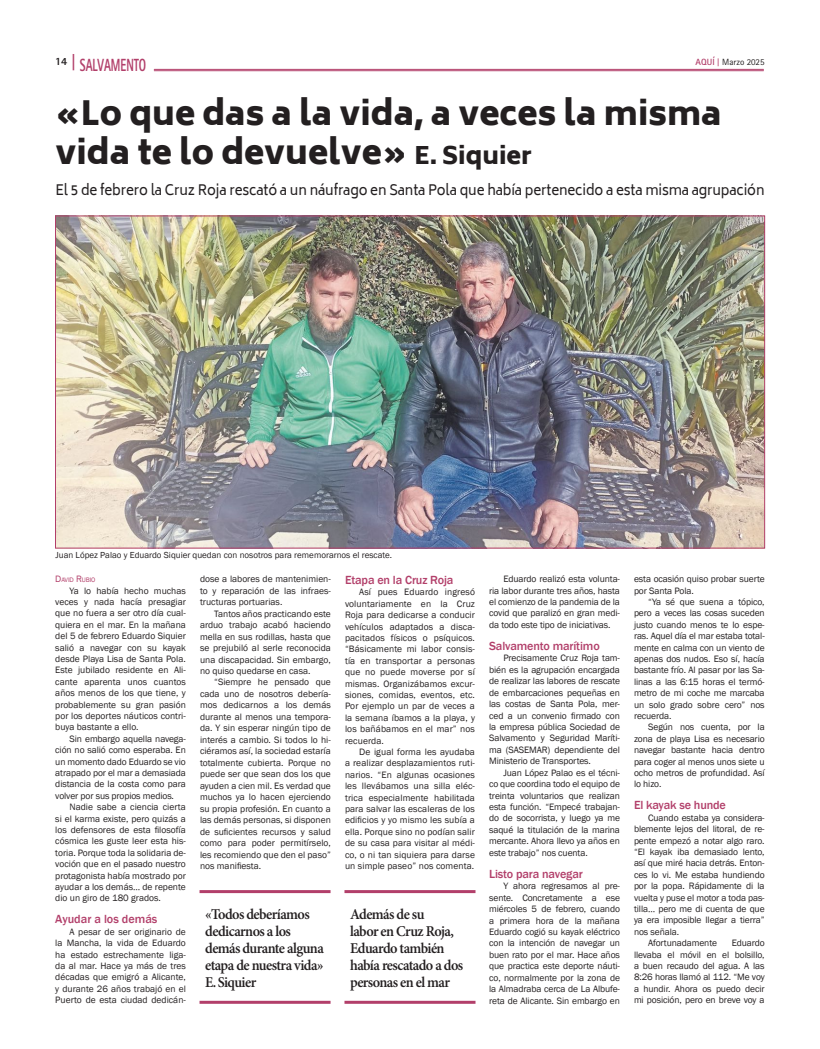
<style>
.page{position:relative;width:820px;height:1049px;background:#fff}
.page>*{position:absolute;margin:0;border:0;box-sizing:border-box;transform-origin:0 0}
.t1{font:900 33px/39.6px "Biryani";color:#231f20}
.t2{font:800 17.6px "Rotis Sans Serif Std";color:#b23f6a;scale:.64 1}
.t3{font:600 15px/17px "Minion Pro";letter-spacing:-.04em;color:#231f20;scale:.95 1}
.t4{font:14px "Biryani";letter-spacing:-.01em;color:#231f20;scale:.96 1}
.t5{font:500 12.1px "Franklin Gothic";letter-spacing:-.01em;color:#b23f6a}
.t6{font:800 11px "Rotis Sans Serif Std";color:#231f20}
.t7{font:9.5px/11.4px "Franklin Gothic";letter-spacing:-.01em;color:#231f20;text-align:justify}
.t8{font:9px "Franklin Gothic";color:#231f20}
.t9{font:9px "Rotis Sans Serif Std";color:#231f20}
.t10{font:6.7px "Franklin Gothic";letter-spacing:-.015em;color:#b23f6a}
.s1{font-size:18.2px}
.s2{font-weight:700;color:#b23f6a}
.s3{font-family:"Rotis Serif Std";font-weight:700;color:#b23f6a}
.s4{font-size:24px}
.s5{font-size:9.5px}
</style>
<div class="page">
<img style="left:57px;top:217px;width:705px;height:330px">
<hr style="left:199px;top:890px;width:131px;height:3px;background:#b23f6a">
<hr style="left:199px;top:1001px;width:131px;height:3px;background:#b23f6a">
<hr style="left:344px;top:890px;width:131px;height:3px;background:#b23f6a">
<hr style="left:344px;top:1001px;width:131px;height:3px;background:#b23f6a">
<hr style="left:154px;top:69px;width:609px;height:1px;background:#b23f6a">
<hr style="left:154px;top:71px;width:609px;height:1px;background:#b23f6a">
<h2 class="t2" style="left:72px;top:54px;width:118px"><span class="s1">|</span> SALVAMENTO</h2>
<p class="t6" style="left:55px;top:54px;width:14px">14</p>
<p class="t9" style="left:695px;top:57px;width:70px"><span class="s2">AQUÍ</span> <span class="s3">|</span> Marzo 2025</p>
<h1 class="t1" style="left:55px;top:93px;width:667px">«Lo que das a la vida, a veces la misma vida te lo devuelve» <span class="s4">E. Siquier</span></h1>
<h3 class="t4" style="left:55px;top:182px;width:739px">El 5 de febrero la Cruz Roja rescató a un náufrago en Santa Pola que había pertenecido a esta misma agrupación</h3>
<p class="t8" style="left:55px;top:550px;width:338px">Juan López Palao y Eduardo Siquier quedan con nosotros para rememorarnos el rescate.</p>
<p class="t7" style="left:200px;top:573px;width:132px">dose a labores de mantenimien&shy;to y reparación de las infraes&shy;tructuras portuarias.</p>
<p class="t7" style="left:200px;top:608px;width:132px;text-indent:14px">Tantos años practicando este arduo trabajo acabó haciendo mella en sus rodillas, hasta que se prejubiló al serle reconocida una discapacidad. Sin embargo, no quiso quedarse en casa.</p>
<p class="t7" style="left:200px;top:677px;width:132px;text-indent:14px">“Siempre he pensado que cada uno de nosotros debería&shy;mos dedicarnos a los demás durante al menos una tempora&shy;da. Y sin esperar ningún tipo de interés a cambio. Si todos lo hi&shy;ciéramos así, la sociedad estaría totalmente cubierta. Porque no puede ser que sean dos los que ayuden a cien mil. Es verdad que muchos ya lo hacen ejerciendo su propia profesión. En cuanto a las demás personas, si disponen de suficientes recursos y salud como para poder permitírselo, les recomiendo que den el paso” nos manifiesta.</p>
<p class="t5" style="left:345px;top:572px;width:110px">Etapa en la Cruz Roja</p>
<p class="t7" style="left:345px;top:587px;width:131px;text-indent:14px">Así pues Eduardo ingresó voluntariamente en la Cruz Roja para dedicarse a conducir vehículos adaptados a disca&shy;pacitados físicos o psíquicos. “Básicamente mi labor consis&shy;tía en transportar a personas que no puede moverse por sí mismas. Organizábamos excur&shy;siones, comidas, eventos, etc.<br>Por ejemplo un par de veces a la semana íbamos a la playa, y los bañábamos en el mar” nos recuerda.</p>
<p class="t7" style="left:345px;top:746px;width:131px;text-indent:14px">De igual forma les ayudaba a realizar desplazamientos ruti&shy;narios. “En algunas ocasiones les llevábamos una silla eléc&shy;trica especialmente habilitada para salvar las escaleras de los edificios y yo mismo les subía a ella. Porque sino no podían salir de su casa para visitar al médi&shy;co, o ni tan siquiera para darse un simple paseo” nos comenta.</p>
<p class="t10" style="left:55px;top:576px;width:42px"><span class="s5">D</span>AVID <span class="s5">R</span>UBIO</p>
<p class="t7" style="left:55px;top:585px;width:132px;text-indent:14px">Ya lo había hecho muchas veces y nada hacía presagiar que no fuera a ser otro día cual&shy;quiera en el mar. En la mañana del 5 de febrero Eduardo Siquier salió a navegar con su kayak desde Playa Lisa de Santa Pola.<br>Este jubilado residente en Ali&shy;cante aparenta unos cuantos años menos de los que tiene, y probablemente su gran pasión por los deportes náuticos contri&shy;buya bastante a ello.</p>
<p class="t7" style="left:55px;top:733px;width:132px;text-indent:14px">Sin embargo aquella navega&shy;ción no salió como esperaba. En un momento dado Eduardo se vio atrapado por el mar a demasiada distancia de la costa como para volver por sus propios medios.</p>
<p class="t7" style="left:55px;top:801px;width:132px;text-indent:14px">Nadie sabe a ciencia cierta si el karma existe, pero quizás a los defensores de esta filosofía cósmica les guste leer esta his&shy;toria. Porque toda la solidaria de&shy;voción que en el pasado nuestro protagonista había mostrado por ayudar a los demás… de repente dio un giro de 180 grados.</p>
<p class="t5" style="left:55px;top:912px;width:104px">Ayudar a los demás</p>
<p class="t7" style="left:55px;top:926px;width:132px;text-indent:14px">A pesar de ser originario de la Mancha, la vida de Eduardo ha estado estrechamente liga&shy;da al mar. Hace ya más de tres décadas que emigró a Alicante, y durante 26 años trabajó en el Puerto de esta ciudad dedicán-</p>
<h3 class="t3" style="left:205px;top:906px;width:126px">«Todos deberíamos dedicarnos a los demás durante alguna etapa de nuestra vida»<br>E. Siquier</h3>
<h3 class="t3" style="left:350px;top:906px;width:121px">Además de su<br>labor en Cruz Roja,<br>Eduardo también había rescatado a dos personas en el mar</h3>
<p class="t7" style="left:489px;top:573px;width:132px;text-indent:14px">Eduardo realizó esta volunta&shy;ria labor durante tres años, hasta el comienzo de la pandemia de la covid que paralizó en gran medi&shy;da todo este tipo de iniciativas.</p>
<p class="t5" style="left:489px;top:638px;width:112px">Salvamento marítimo</p>
<p class="t7" style="left:489px;top:653px;width:132px;text-indent:14px">Precisamente Cruz Roja tam&shy;bién es la agrupación encargada de realizar las labores de rescate de embarcaciones pequeñas en las costas de Santa Pola, mer&shy;ced a un convenio firmado con la empresa pública Sociedad de Salvamento y Seguridad Maríti&shy;ma (SASEMAR) dependiente del Ministerio de Transportes.</p>
<p class="t7" style="left:489px;top:767px;width:132px;text-indent:14px">Juan López Palao es el técni&shy;co que coordina todo el equipo de treinta voluntarios que realizan esta función. “Empecé trabajan&shy;do de socorrista, y luego ya me saqué la titulación de la marina mercante. Ahora llevo ya años en este trabajo” nos cuenta.</p>
<p class="t5" style="left:489px;top:866px;width:95px">Listo para navegar</p>
<p class="t7" style="left:489px;top:880px;width:132px;text-indent:14px">Y ahora regresamos al pre&shy;sente. Concretamente a ese miércoles 5 de febrero, cuando a primera hora de la mañana Eduardo cogió su kayak eléctrico con la intención de navegar un buen rato por el mar. Hace años que practica este deporte náuti&shy;co, normalmente por la zona de la Almadraba cerca de La Albufe&shy;reta de Alicante. Sin embargo en</p>
<p class="t7" style="left:633px;top:573px;width:132px">esta ocasión quiso probar suerte por Santa Pola.</p>
<p class="t7" style="left:633px;top:596px;width:132px;text-indent:14px">“Ya sé que suena a tópico, pero a veces las cosas suceden justo cuando menos te lo espe&shy;ras. Aquel día el mar estaba total&shy;mente en calma con un viento de apenas dos nudos. Eso sí, hacía bastante frío. Al pasar por las Sa&shy;linas a las 6:15 horas el termó&shy;metro de mi coche me marcaba un solo grado sobre cero” nos recuerda.</p>
<p class="t7" style="left:633px;top:722px;width:132px;text-indent:14px">Según nos cuenta, por la zona de playa Lisa es necesario navegar bastante hacia dentro para coger al menos unos siete u ocho metros de profundidad. Así lo hizo.</p>
<p class="t5" style="left:633px;top:798px;width:93px">El kayak se hunde</p>
<p class="t7" style="left:648px;top:812px;width:118px">Cuando estaba ya considera-</p>
<p class="t7" style="left:633px;top:823px;width:132px">blemente lejos del litoral, de re-</p>
<p class="t7" style="left:633px;top:835px;width:132px">pente empezó a notar algo raro.</p>
<p class="t7" style="left:633px;top:846px;width:132px">“El kayak iba demasiado lento,</p>
<p class="t7" style="left:633px;top:858px;width:132px">así que miré hacia detrás. Enton-</p>
<p class="t7" style="left:633px;top:869px;width:132px">ces lo vi. Me estaba hundiendo</p>
<p class="t7" style="left:633px;top:880px;width:132px">por la popa. Rápidamente di la</p>
<p class="t7" style="left:633px;top:892px;width:132px">vuelta y puse el motor a toda pas-</p>
<p class="t7" style="left:633px;top:903px;width:132px">tilla… pero me di cuenta de que</p>
<p class="t7" style="left:633px;top:915px;width:132px">ya era imposible llegar a tierra”</p>
<p class="t7" style="left:633px;top:926px;width:47px">nos señala.</p>
<p class="t7" style="left:648px;top:937px;width:70px">Afortunadamente</p>
<p class="t7" style="left:633px;top:937px;width:132px;text-indent:98px">Eduardo llevaba el móvil en el bolsillo, a buen recaudo del agua. A las 8:26 horas llamó al 112. “Me voy a hundir. Ahora os puedo decir mi posición, pero en breve voy a</p>
</div>
